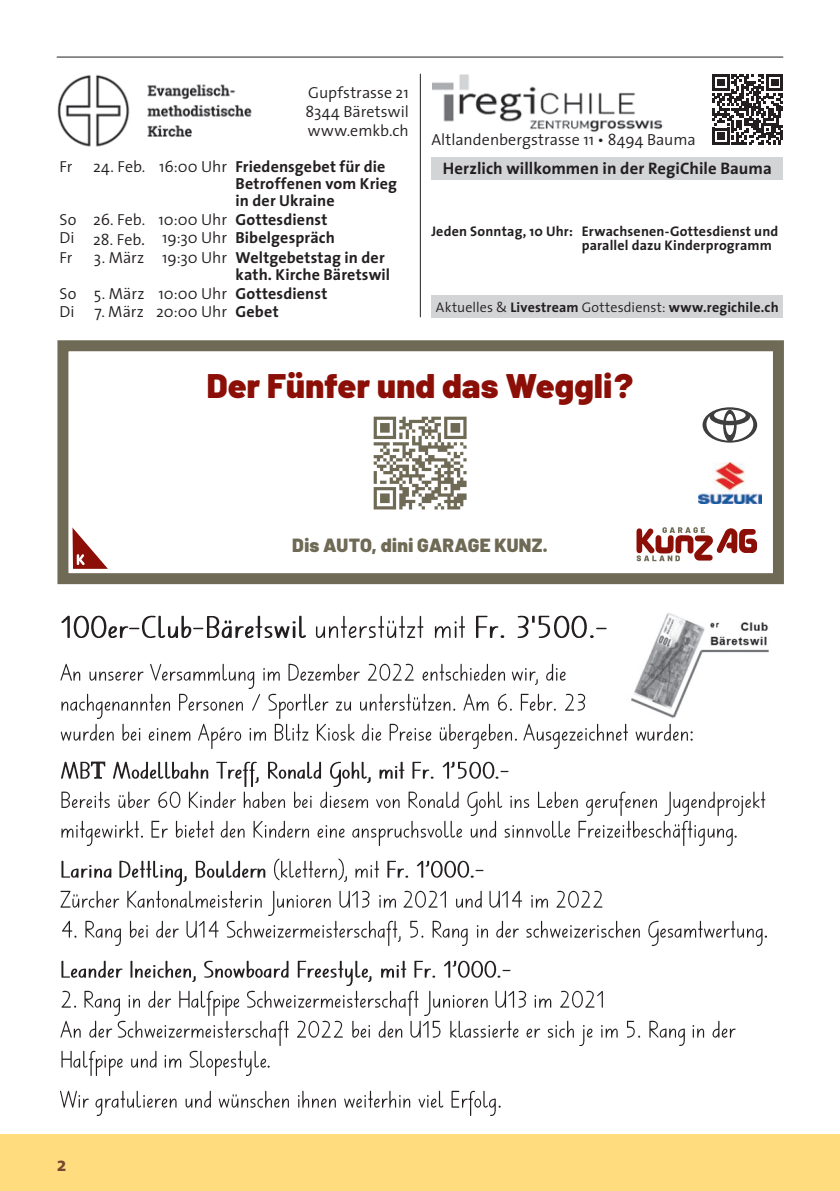
<style>
.page{position:relative;width:840px;height:1191px;background:#fff}
.page>*{position:absolute;margin:0;border:0;box-sizing:border-box;transform-origin:0 0}
.t1{font:900 34px "Barlow";letter-spacing:.01em;color:#8b0f07}
.t2{font:700 20px "The Sans";color:#794833}
.t3{font:900 19px "Barlow";letter-spacing:.015em;color:#6e6a55}
.t4{font:700 16.8px "The Sans";letter-spacing:.005em;color:#231f20}
.t5{font:300 16px/19.2px "The Sans";color:#231f20;text-align:justify}
.t6{font:700 16px "The Sans";letter-spacing:.01em;color:#231f20}
.t7{font:700 14px/14px "The Sans";letter-spacing:.015em;color:#231f20}
.s1{font-weight:300}
.s2{font-weight:700}
.s3{font-size:18px}
</style>
<div class="page">
<div style="left:0;top:1134px;width:839px;height:57px;background:#ffdc7e"></div>
<hr style="left:57px;top:57px;width:725px;height:1px;background:#231f20">
<hr style="left:420px;top:74px;width:1px;height:243px;background:#231f20">
<svg style="left:712px;top:74px;width:70px;height:71px"></svg>
<img style="left:432px;top:74px;width:231px;height:58px">
<div style="left:431px;top:157px;width:351px;height:22px;background:#d3d4d6"></div>
<div style="left:431px;top:295px;width:351px;height:22px;background:#d3d4d6"></div>
<img style="left:57px;top:75px;width:195px;height:72px">
<img style="left:61px;top:615px;width:245px;height:23px">
<img style="left:128px;top:615px;width:26px;height:23px">
<img style="left:192px;top:615px;width:26px;height:23px">
<img style="left:316px;top:615px;width:141px;height:23px">
<img style="left:459px;top:615px;width:70px;height:23px">
<img style="left:532px;top:615px;width:3px;height:8px">
<img style="left:538px;top:615px;width:56px;height:23px">
<img style="left:596px;top:627px;width:11px;height:3px">
<img style="left:60px;top:663px;width:12px;height:18px">
<img style="left:73px;top:663px;width:432px;height:25px">
<img style="left:511px;top:668px;width:24px;height:13px">
<img style="left:535px;top:663px;width:31px;height:22px">
<img style="left:61px;top:688px;width:525px;height:30px">
<img style="left:60px;top:718px;width:54px;height:23px">
<img style="left:122px;top:718px;width:395px;height:30px">
<img style="left:523px;top:723px;width:122px;height:25px">
<img style="left:645px;top:723px;width:43px;height:18px">
<img style="left:690px;top:731px;width:3px;height:10px">
<img style="left:61px;top:761px;width:29px;height:18px">
<img style="left:113px;top:761px;width:254px;height:25px">
<img style="left:367px;top:777px;width:4px;height:6px">
<img style="left:379px;top:766px;width:19px;height:13px">
<img style="left:398px;top:761px;width:7px;height:18px">
<img style="left:412px;top:761px;width:38px;height:18px">
<img style="left:450px;top:761px;width:5px;height:7px">
<img style="left:458px;top:761px;width:36px;height:18px">
<img style="left:494px;top:767px;width:5px;height:12px">
<img style="left:500px;top:770px;width:9px;height:3px">
<img style="left:61px;top:786px;width:705px;height:30px">
<img style="left:61px;top:820px;width:82px;height:25px">
<img style="left:151px;top:820px;width:64px;height:18px">
<img style="left:220px;top:820px;width:513px;height:25px">
<img style="left:61px;top:860px;width:51px;height:18px">
<img style="left:119px;top:860px;width:137px;height:25px">
<img style="left:256px;top:868px;width:10px;height:10px">
<img style="left:274px;top:858px;width:70px;height:23px">
<img style="left:344px;top:876px;width:3px;height:6px">
<img style="left:355px;top:860px;width:24px;height:18px">
<img style="left:387px;top:860px;width:37px;height:18px">
<img style="left:425px;top:860px;width:5px;height:7px">
<img style="left:431px;top:860px;width:38px;height:18px">
<img style="left:469px;top:867px;width:5px;height:11px">
<img style="left:475px;top:869px;width:9px;height:3px">
<img style="left:60px;top:885px;width:202px;height:23px">
<img style="left:268px;top:890px;width:63px;height:25px">
<img style="left:339px;top:890px;width:57px;height:18px">
<img style="left:403px;top:890px;width:79px;height:18px">
<img style="left:489px;top:890px;width:59px;height:18px">
<img style="left:556px;top:890px;width:47px;height:18px">
<img style="left:62px;top:920px;width:11px;height:18px">
<img style="left:85px;top:915px;width:678px;height:30px">
<img style="left:61px;top:960px;width:307px;height:25px">
<img style="left:368px;top:960px;width:39px;height:22px">
<img style="left:414px;top:960px;width:37px;height:18px">
<img style="left:452px;top:960px;width:5px;height:7px">
<img style="left:458px;top:960px;width:38px;height:18px">
<img style="left:496px;top:967px;width:5px;height:11px">
<img style="left:502px;top:969px;width:9px;height:3px">
<img style="left:61px;top:990px;width:16px;height:18px">
<img style="left:84px;top:990px;width:36px;height:25px">
<img style="left:128px;top:990px;width:96px;height:25px">
<img style="left:225px;top:985px;width:194px;height:30px">
<img style="left:424px;top:990px;width:64px;height:25px">
<img style="left:495px;top:990px;width:32px;height:18px">
<img style="left:534px;top:990px;width:69px;height:18px">
<img style="left:60px;top:1015px;width:58px;height:23px">
<img style="left:118px;top:1015px;width:285px;height:30px">
<img style="left:409px;top:1015px;width:276px;height:30px">
<img style="left:692px;top:1020px;width:44px;height:18px">
<img style="left:61px;top:1050px;width:96px;height:25px">
<img style="left:164px;top:1050px;width:102px;height:25px">
<img style="left:60px;top:1090px;width:29px;height:18px">
<img style="left:95px;top:1090px;width:116px;height:25px">
<img style="left:218px;top:1090px;width:278px;height:25px">
<img style="left:631px;top:613px;width:138px;height:105px">
<div style="left:57px;top:340px;width:726px;height:244px;border:11px solid #6e6a55"></div>
<svg style="left:72px;top:527px;width:36px;height:42px"></svg>
<img style="left:698px;top:462px;width:62px;height:42px">
<svg style="left:636px;top:527px;width:120px;height:34px"></svg>
<svg style="left:702px;top:407px;width:54px;height:35px"></svg>
<svg style="left:373px;top:416px;width:93px;height:93px"></svg>
<p class="t5" style="left:305px;top:82px;width:105px">Gupfstrasse 21<br>8344 Bäretswil www.emkb.ch</p>
<p class="t5" style="left:60px;top:157px;width:15px">Fr</p>
<p class="t6" style="left:93px;top:153px;width:294px"><span class="s1">24. Feb. 16:00 Uhr</span> Friedensgebet für die</p>
<p class="t6" style="left:235px;top:170px;width:163px">Betroffenen vom Krieg</p>
<p class="t6" style="left:235px;top:187px;width:101px">in der Ukraine</p>
<p class="t5" style="left:60px;top:209px;width:269px">So 26. Feb. 10:00 Uhr <span class="s2">Gottesdienst</span></p>
<p class="t5" style="left:60px;top:228px;width:277px">Di 28. Feb<span class="s3">.</span> 19:30 Uhr <span class="s2">Bibelgespräch</span></p>
<p class="t5" style="left:60px;top:248px;width:15px">Fr</p>
<p class="t6" style="left:94px;top:244px;width:292px"><span class="s1">3. März 19:30 Uhr</span> Weltgebetstag in der</p>
<p class="t6" style="left:235px;top:261px;width:156px">kath. Kirche Bäretswil</p>
<p class="t5" style="left:60px;top:283px;width:269px">So 5. März 10:00 Uhr <span class="s2">Gottesdienst</span></p>
<p class="t5" style="left:60px;top:302px;width:220px">Di 7. März 20:00 Uhr <span class="s2">Gebet</span></p>
<p class="t5" style="left:431px;top:129px;width:266px">Altlandenbergstrasse 11 • 8494 Bauma</p>
<p class="t4" style="left:442px;top:154px;width:330px">Herzlich willkommen in der RegiChile Bauma</p>
<p class="t7" style="left:581px;top:224px;width:198px;text-indent:-150px">Jeden Sonntag, 10 Uhr: Erwachsenen-Gottesdienst und parallel dazu Kinderprogramm</p>
<p class="t7" style="left:435px;top:300px;width:344px"><span class="s1">Aktuelles &amp;</span> Livestream <span class="s1">Gottesdienst:</span> www.regichile.ch</p>
<h1 class="t1" style="left:207px;top:360px;width:427px">Der Fünfer und das Weggli?</h1>
<p class="t3" style="left:292px;top:531px;width:257px">Dis AUTO, dini GARAGE KUNZ.</p>
<p class="t2" style="left:57px;top:1147px;width:11px">2</p>
</div>
